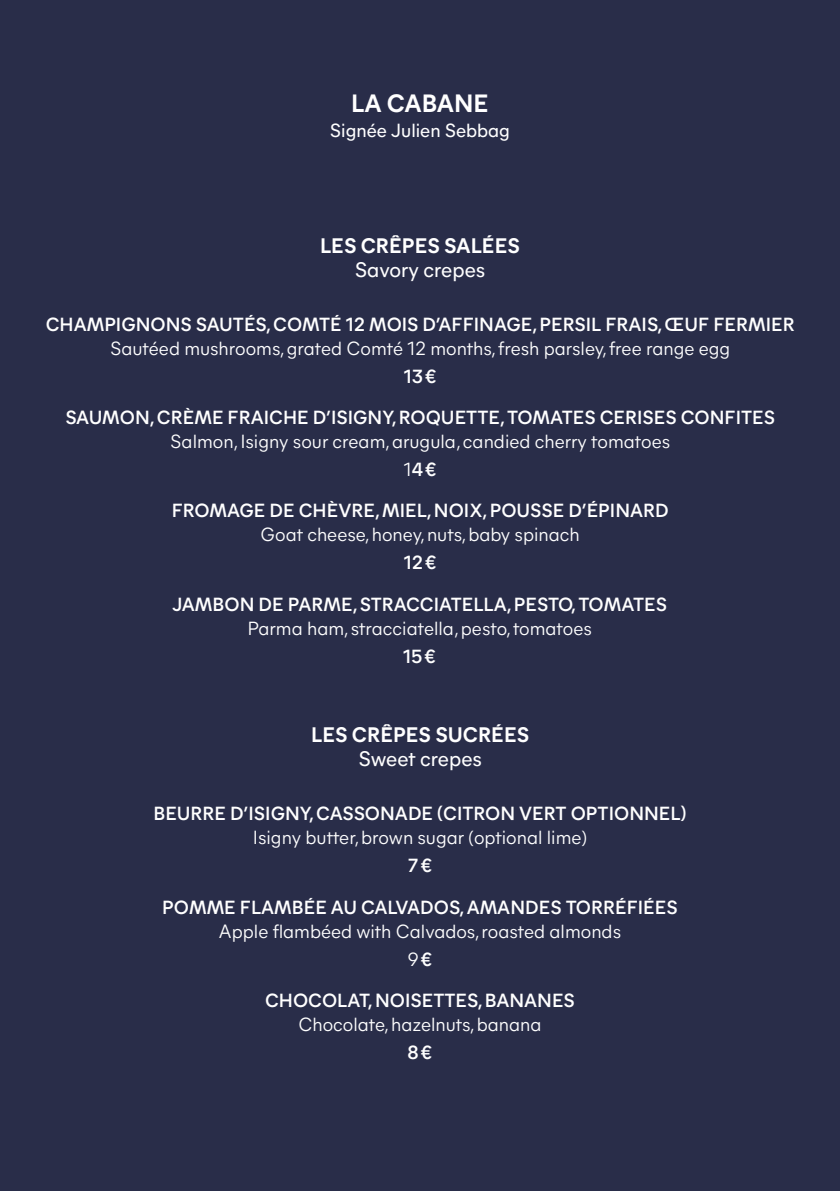
<style>
.page{position:relative;width:840px;height:1191px;background:#fff}
.page>*{position:absolute;margin:0;border:0;box-sizing:border-box;transform-origin:0 0}
.t1{font:700 25px "Mier A";color:#fff}
.t2{font:700 21px "Mier A";color:#fff}
.t3{font:21px "Mier A";color:#fff}
.t4{font:600 19px "Mier A";color:#fff}
.t5{font:19px/28px "Mier A";color:#fff;text-align:center}
.t6{font:19px "Mier A";color:#fff}
.s1{font-weight:600}
</style>
<div class="page">
<div style="left:0;top:0;width:839px;height:1191px;background:#292d49"></div>
<h1 class="t1" style="left:351px;top:85px;width:139px">LA CABANE</h1>
<p class="t6" style="left:330px;top:116px;width:181px">Signée Julien Sebbag</p>
<p class="t2" style="left:320px;top:230px;width:201px">LES CRÊPES SALÉES</p>
<p class="t3" style="left:354px;top:254px;width:132px">Savory crepes</p>
<p class="t4" style="left:46px;top:310px;width:750px">CHAMPIGNONS SAUTÉS, COMTÉ 12 MOIS D’AFFINAGE, PERSIL FRAIS, ŒUF FERMIER</p>
<p class="t5" style="left:110px;top:333px;width:621px">Sautéed mushrooms, grated Comté 12 months, fresh parsley, free range egg</p>
<p class="t4" style="left:403px;top:362px;width:34px">13€</p>
<p class="t4" style="left:65px;top:403px;width:710px">SAUMON, CRÈME FRAICHE D’ISIGNY, ROQUETTE, TOMATES CERISES CONFITES</p>
<p class="t5" style="left:170px;top:426px;width:501px">Salmon, Isigny sour cream, arugula, candied cherry tomatoes<br>1<span class="s1">4€</span></p>
<p class="t4" style="left:171px;top:497px;width:498px">FROMAGE DE CHÈVRE, MIEL, NOIX, POUSSE D’ÉPINARD</p>
<p class="t5" style="left:260px;top:519px;width:320px">Goat cheese, honey, nuts, baby spinach</p>
<p class="t4" style="left:403px;top:549px;width:34px">12€</p>
<p class="t4" style="left:172px;top:590px;width:495px">JAMBON DE PARME, STRACCIATELLA, PESTO, TOMATES</p>
<p class="t5" style="left:247px;top:613px;width:345px">Parma ham, stracciatella, pesto, tomatoes</p>
<p class="t4" style="left:403px;top:642px;width:34px">15€</p>
<p class="t2" style="left:311px;top:719px;width:219px">LES CRÊPES SUCRÉES</p>
<p class="t3" style="left:358px;top:743px;width:125px">Sweet crepes</p>
<p class="t4" style="left:153px;top:800px;width:534px">BEURRE D’ISIGNY, CASSONADE (CITRON VERT OPTIONNEL)</p>
<p class="t5" style="left:253px;top:822px;width:335px">Isigny butter, brown sugar (optional lime)</p>
<p class="t4" style="left:407px;top:852px;width:26px">7€</p>
<p class="t4" style="left:162px;top:893px;width:516px">POMME FLAMBÉE AU CALVADOS, AMANDES TORRÉFIÉES</p>
<p class="t5" style="left:219px;top:916px;width:403px">Apple flambéed with Calvados, roasted almonds<br>9<span class="s1">€</span></p>
<p class="t4" style="left:265px;top:986px;width:311px">CHOCOLAT, NOISETTES, BANANES</p>
<p class="t5" style="left:298px;top:1009px;width:244px">Chocolate, hazelnuts, banana</p>
<p class="t4" style="left:407px;top:1038px;width:26px">8€</p>
</div>
